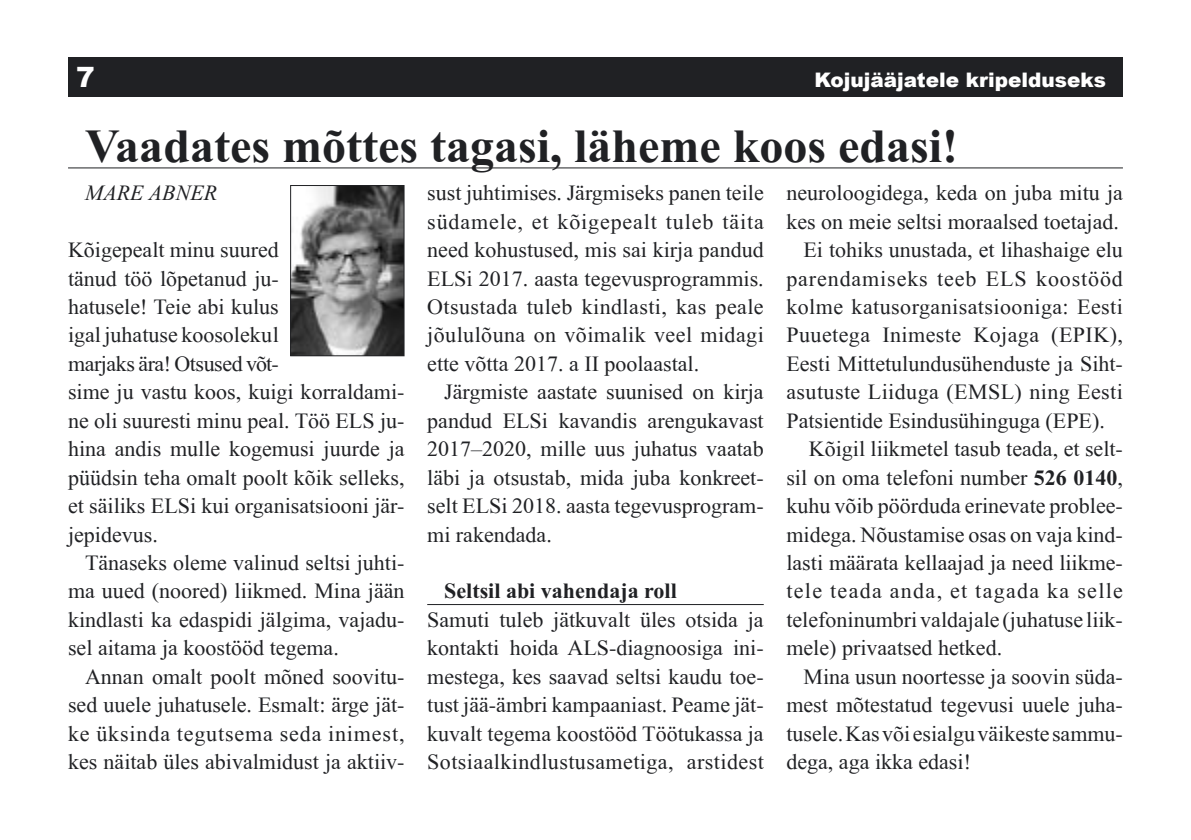
<style>
.page{position:relative;width:1191px;height:840px;background:#fff}
.page>*{position:absolute;margin:0;border:0;box-sizing:border-box;transform-origin:0 0}
.t1{font:700 48px "EE Times New Roman";color:#202124}
.t2{font:900 28px "Arial";color:#fff}
.t3{font:22px/28.4px "EE Times New Roman";color:#202124;text-align:justify}
.t4{font:22px "EE Times New Roman";letter-spacing:.02em;color:#202124}
.t5{font:22px "EE Times New Roman";letter-spacing:.06em;color:#202124}
.t6{font:22px "EE Times New Roman";letter-spacing:.04em;color:#202124}
.t7{font:700 22px "EE Times New Roman";color:#202124}
.t8{font:italic 22px "EE Times New Roman";color:#202124}
.t9{font:900 20px "Arial";color:#fff}
.s1{font-weight:700}
</style>
<div class="page">
<div style="left:68px;top:57px;width:1055px;height:39px;background:#202124"></div>
<hr style="left:68px;top:167px;width:1055px;height:1px;background:#202124">
<img style="left:292px;top:187px;width:110px;height:167px">
<div style="left:290px;top:185px;width:114px;height:171px;border:1px solid #202124"></div>
<hr style="left:427px;top:603px;width:336px;height:1px;background:#202124">
<p class="t2" style="left:76px;top:57px;width:20px">7</p>
<p class="t9" style="left:814px;top:65px;width:293px">Kojujääjatele kripelduseks</p>
<h1 class="t1" style="left:85px;top:118px;width:874px">Vaadates mõttes tagasi, läheme koos edasi!</h1>
<p class="t8" style="left:85px;top:181px;width:134px">MARE ABNER</p>
<p class="t3" style="left:427px;top:179px;width:338px">sust juhtimises. Järgmiseks panen teile südamele, et kõigepealt tuleb täita need kohustused, mis sai kirja pandud ELSi 2017. aasta tegevusprogrammis.<br>Otsustada tuleb kindlasti, kas peale jõululõuna on võimalik veel midagi ette võtta 2017. a II poolaastal.</p>
<p class="t3" style="left:427px;top:377px;width:338px;text-indent:17px">Järgmiste aastate suunised on kirja pandud ELSi kavandis arengukavast 2017–2020, mille uus juhatus vaatab läbi ja otsustab, mida juba konkreet&shy;selt ELSi 2018. aasta tegevusprogram&shy;mi rakendada.</p>
<p class="t3" style="left:786px;top:179px;width:338px">neuroloogidega, keda on juba mitu ja</p>
<p class="t3" style="left:786px;top:207px;width:334px">kes on meie seltsi moraalsed toetajad.</p>
<p class="t3" style="left:803px;top:235px;width:321px">Ei tohiks unustada, et lihashaige elu</p>
<p class="t6" style="left:786px;top:266px;width:338px">parendamiseks teeb ELS koostööd</p>
<p class="t4" style="left:786px;top:294px;width:338px">kolme katusorganisatsiooniga: Eesti</p>
<p class="t4" style="left:786px;top:323px;width:338px">Puuetega Inimeste Kojaga (EPIK),</p>
<p class="t3" style="left:786px;top:349px;width:338px">Eesti Mittetulundusühenduste ja Siht-</p>
<p class="t4" style="left:786px;top:380px;width:338px">asutuste Liiduga (EMSL) ning Eesti</p>
<p class="t3" style="left:786px;top:406px;width:320px">Patsientide Esindusühinguga (EPE).</p>
<p class="t3" style="left:809px;top:434px;width:315px">Kõigil liikmetel tasub teada, et selt-</p>
<p class="t3" style="left:786px;top:463px;width:338px">sil on oma telefoni number <span class="s1">526 0140</span>,</p>
<p class="t3" style="left:786px;top:491px;width:338px">kuhu võib pöörduda erinevate problee-</p>
<p class="t3" style="left:786px;top:519px;width:338px">midega. Nõustamise osas on vaja kind-</p>
<p class="t3" style="left:786px;top:548px;width:338px">lasti määrata kellaajad ja need liikme-</p>
<p class="t5" style="left:786px;top:578px;width:338px">tele teada anda, et tagada ka selle</p>
<p class="t3" style="left:786px;top:605px;width:338px">telefoninumbri valdajale (juhatuse liik-</p>
<p class="t3" style="left:786px;top:633px;width:217px">mele) privaatsed hetked.</p>
<p class="t3" style="left:803px;top:661px;width:321px">Mina usun noortesse ja soovin süda-</p>
<p class="t3" style="left:786px;top:690px;width:338px">mest mõtestatud tegevusi uuele juha-</p>
<p class="t3" style="left:786px;top:718px;width:338px">tusele. Kas või esialgu väikeste sammu-</p>
<p class="t3" style="left:786px;top:747px;width:186px">dega, aga ikka edasi!</p>
<p class="t3" style="left:68px;top:235px;width:338px;text-align:left">Kõigepealt minu suured<br>tänud töö lõpetanud ju-<br>hatusele! Teie abi kulus<br>igal juhatuse koosolekul<br>marjaks ära! Otsused võt-<br>sime ju vastu koos, kuigi korraldami&shy;ne oli suuresti minu peal. Töö ELS ju&shy;hina andis mulle kogemusi juurde ja püüdsin teha omalt poolt kõik selleks, et säiliks ELSi kui organisatsiooni jär&shy;jepidevus.</p>
<p class="t3" style="left:68px;top:548px;width:338px;text-indent:17px">Tänaseks oleme valinud seltsi juhti&shy;ma uued (noored) liikmed. Mina jään kindlasti ka edaspidi jälgima, vajadu&shy;sel aitama ja koostööd tegema.</p>
<p class="t3" style="left:68px;top:661px;width:338px;text-indent:17px">Annan omalt poolt mõned soovitu&shy;sed uuele juhatusele. Esmalt: ärge jät&shy;ke üksinda tegutsema seda inimest, kes näitab üles abivalmidust ja aktiiv-</p>
<p class="t7" style="left:444px;top:578px;width:234px">Seltsil abi vahendaja roll</p>
<p class="t3" style="left:427px;top:605px;width:338px">Samuti tuleb jätkuvalt üles otsida ja kontakti hoida ALS-diagnoosiga ini&shy;mestega, kes saavad seltsi kaudu toe&shy;tust jää-ämbri kampaaniast. Peame jät&shy;kuvalt tegema koostööd Töötukassa ja Sotsiaalkindlustusametiga, arstidest</p>
</div>
